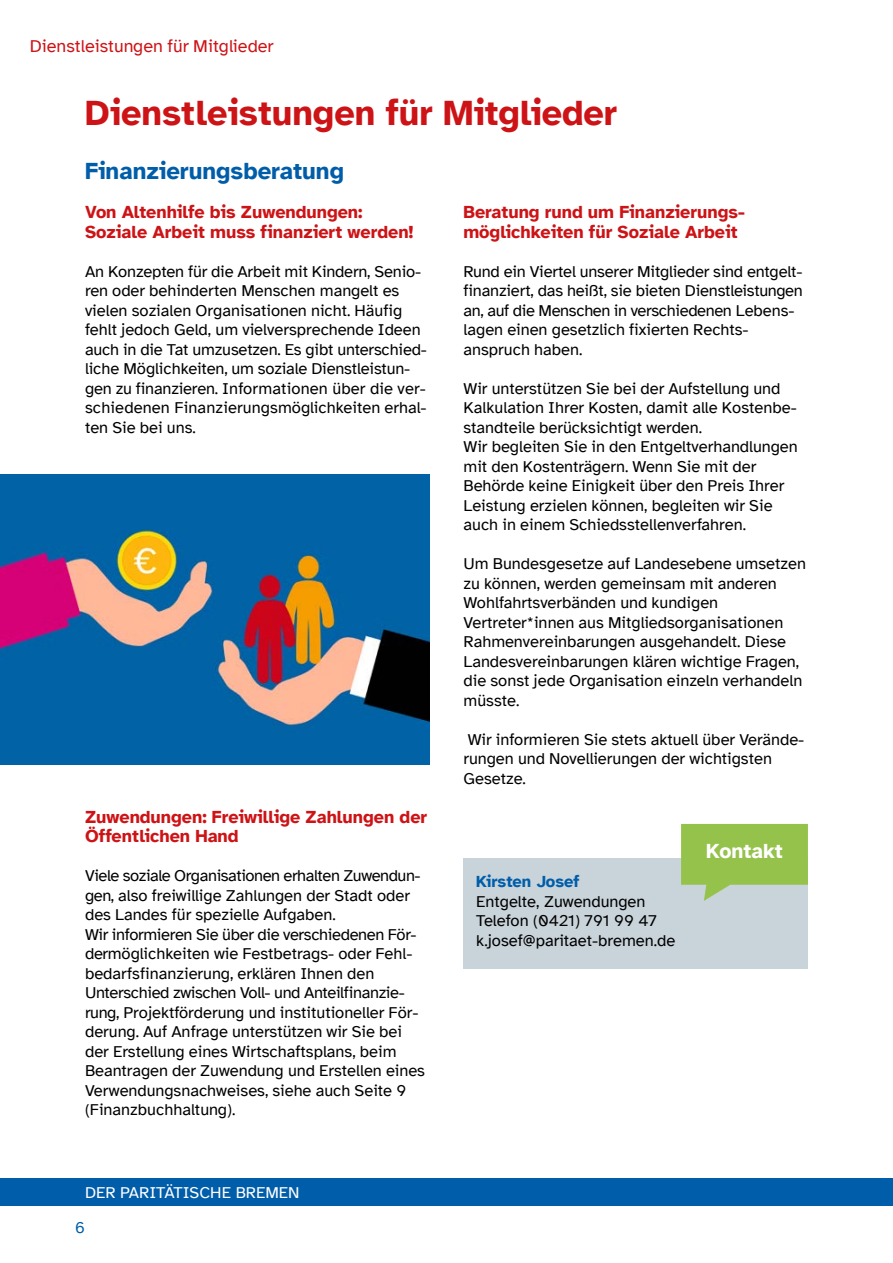
<style>
.page{position:relative;width:893px;height:1263px;background:#fff}
.page>*{position:absolute;margin:0;border:0;box-sizing:border-box;transform-origin:0 0}
.t1{font:700 36px "Atkinson Hyperlegible";color:#cd1316}
.t2{font:700 24px "Atkinson Hyperlegible";color:#005da9}
.t3{font:700 21px "Atkinson Hyperlegible";color:#fff}
.t4{font:700 18px/19.5px "Atkinson Hyperlegible";color:#cd1316}
.t5{font:18px "Atkinson Hyperlegible";color:#cd1316}
.t6{font:16.5px/19.5px "Atkinson Hyperlegible";color:#000}
.t7{font:16.5px "Atkinson Hyperlegible";color:#fff}
.t8{font:700 16.5px "Atkinson Hyperlegible";color:#005da9}
.t9{font:16.5px "Atkinson Hyperlegible";color:#005da9}
</style>
<div class="page">
<div style="left:0;top:1178px;width:893px;height:27px;background:#005da9"></div>
<img style="left:0;top:475px;width:429px;height:289px">
<div style="left:463px;top:859px;width:345px;height:110px;background:#c8d3da"></div>
<svg style="left:681px;top:824px;width:127px;height:77px"></svg>
<p class="t5" style="left:30px;top:36px;width:245px">Dienstleistungen für Mitglieder</p>
<h1 class="t1" style="left:85px;top:91px;width:534px">Dienstleistungen für Mitglieder</h1>
<h2 class="t2" style="left:85px;top:157px;width:260px">Finanzierungsberatung</h2>
<p class="t4" style="left:85px;top:202px;width:330px">Von Altenhilfe bis Zuwendungen:<br>Soziale Arbeit muss finanziert werden!</p>
<p class="t6" style="left:85px;top:262px;width:343px">An Konzepten für die Arbeit mit Kindern, Senio&shy;ren oder behinderten Menschen mangelt es vielen sozialen Organisationen nicht. Häufig fehlt jedoch Geld, um vielversprechende Ideen auch in die Tat umzusetzen. Es gibt unterschied&shy;liche Möglichkeiten, um soziale Dienstleistun&shy;gen zu finanzieren. Informationen über die ver&shy;schiedenen Finanzierungsmöglichkeiten erhal&shy;ten Sie bei uns.</p>
<p class="t4" style="left:463px;top:202px;width:283px">Beratung rund um Finanzierungs&shy;möglichkeiten für Soziale Arbeit</p>
<p class="t6" style="left:463px;top:262px;width:341px">Rund ein Viertel unserer Mitglieder sind entgelt&shy;finanziert, das heißt, sie bieten Dienstleistungen an, auf die Menschen in verschiedenen Lebens&shy;lagen einen gesetzlich fixierten Rechts&shy;anspruch haben.</p>
<p class="t6" style="left:463px;top:379px;width:336px">Wir unterstützen Sie bei der Aufstellung und Kalkulation Ihrer Kosten, damit alle Kostenbe&shy;standteile berücksichtigt werden.<br>Wir begleiten Sie in den Entgeltverhandlungen mit den Kostenträgern. Wenn Sie mit der Behörde keine Einigkeit über den Preis Ihrer Leistung erzielen können, begleiten wir Sie auch in einem Schiedsstellenverfahren.</p>
<p class="t6" style="left:463px;top:554px;width:344px">Um Bundesgesetze auf Landesebene umsetzen zu können, werden gemeinsam mit anderen Wohlfahrtsverbänden und kundigen Vertreter*innen aus Mitgliedsorganisationen Rahmenvereinbarungen ausgehandelt. Diese Landesvereinbarungen klären wichtige Fragen, die sonst jede Organisation einzeln verhandeln müsste.</p>
<p class="t6" style="left:463px;top:730px;width:342px">Wir informieren Sie stets aktuell über Verände&shy;rungen und Novellierungen der wichtigsten<br>Gesetze.</p>
<p class="t4" style="left:85px;top:807px;width:344px">Zuwendungen: Freiwillige Zahlungen der<br>Öffentlichen Hand</p>
<p class="t6" style="left:85px;top:866px;width:341px">Viele soziale Organisationen erhalten Zuwendun&shy;gen, also freiwillige Zahlungen der Stadt oder des Landes für spezielle Aufgaben.<br>Wir informieren Sie über die verschiedenen För&shy;dermöglichkeiten wie Festbetrags- oder Fehl&shy;bedarfsfinanzierung, erklären Ihnen den Unterschied zwischen Voll- und Anteilfinanzie&shy;rung, Projektförderung und institutioneller För&shy;derung. Auf Anfrage unterstützen wir Sie bei der Erstellung eines Wirtschaftsplans, beim Beantragen der Zuwendung und Erstellen eines Verwendungsnachweises, siehe auch Seite 9 (Finanzbuchhaltung).</p>
<p class="t7" style="left:85px;top:1183px;width:216px">DER PARITÄTISCHE BREMEN</p>
<p class="t9" style="left:75px;top:1218px;width:11px">6</p>
<p class="t8" style="left:476px;top:872px;width:105px">Kirsten Josef</p>
<p class="t6" style="left:476px;top:891px;width:201px">Entgelte, Zuwendungen<br>Telefon (0421) 791 99 47 k.josef@paritaet-bremen.de</p>
<p class="t3" style="left:706px;top:838px;width:78px">Kontakt</p>
</div>
